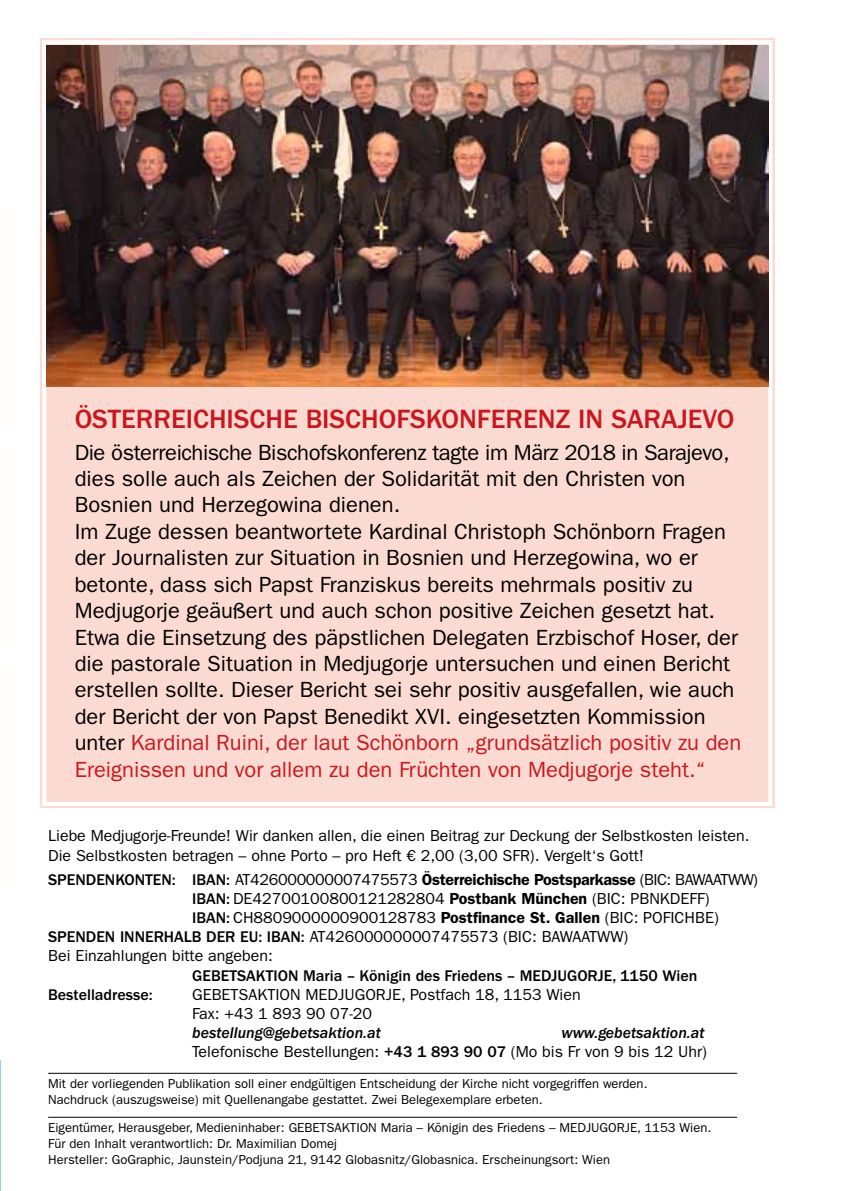
<style>
.page{position:relative;width:842px;height:1191px;background:#fff}
.page>*{position:absolute;margin:0;border:0;box-sizing:border-box;transform-origin:0 0}
.t1{font:500 27.4px "ITC Franklin Gothic Std";color:#ca171e}
.t2{font:22px/26.4px "ITC Franklin Gothic Std";color:#000}
.t3{font:16px/19.2px "ITC Franklin Gothic Std";color:#000}
.t4{font:16px "ITC Franklin Gothic Std";letter-spacing:-.02em;color:#000}
.t5{font:500 16px "ITC Franklin Gothic Std";color:#000}
.t6{font:16px "ITC Franklin Gothic Std Med It";color:#000}
.t7{font:13px/15.6px "ITC Franklin Gothic Std";color:#000}
.s1{color:#ca171e}
.s2{font-weight:500}
.s3{font-weight:600}
</style>
<div class="page">
<div style="left:0;top:666px;width:17px;height:217px;background:#fffdfa"></div>
<div style="left:0;top:448px;width:17px;height:195px;background:#fffdfa"></div>
<div style="left:0;top:209px;width:17px;height:219px;background:#fffdfa"></div>
<hr style="left:0;top:1060px;width:1px;height:131px;background:#56b9e9">
<div style="left:40px;top:38px;width:735px;height:770px;background:#fbdad1"></div>
<div style="left:42px;top:40px;width:730px;height:766px;border:4px solid #fff"></div>
<hr style="left:48px;top:1072px;width:689px;height:1px;background:#000">
<hr style="left:48px;top:1116px;width:689px;height:1px;background:#000">
<img style="left:47px;top:45px;width:721px;height:342px">
<p class="t1" style="left:75px;top:403px;width:16px">ÖSTERREICHISCHE</p>
<p class="t1" style="left:306px;top:403px;width:33px">BISCHOFS</p>
<p class="t1" style="left:426px;top:403px;width:33px">KONFEREN</p>
<p class="t1" style="left:556px;top:403px;width:177px">Z IN SARAJEVO</p>
<p class="t2" style="left:75px;top:439px;width:668px">Die österreichische Bischofskonferenz tagte im März 2018 in Sarajevo, dies solle auch als Zeichen der Solidarität mit den Christen von Bosnien und Herzegowina dienen.<br>Im Zuge dessen beantwortete Kardinal Christoph Schönborn Fragen der Journalisten zur Situation in Bosnien und Herzegowina, wo er betonte, dass sich Papst Franziskus bereits mehrmals positiv zu Medjugorje geäußert und auch schon positive Zeichen gesetzt hat.<br>Etwa die Einsetzung des päpstlichen Delegaten Erzbischof Hoser, der die pastorale Situation in Medjugorje untersuchen und einen Bericht erstellen sollte. Dieser Bericht sei sehr positiv ausgefallen, wie auch der Bericht der von Papst Benedikt XVI. eingesetzten Kommission unter <span class="s1">Kardinal Ruini, der laut Schönborn „grundsätzlich positiv zu den Ereignissen und vor allem zu den Früchten von Medjugorje steht.“</span></p>
<p class="t3" style="left:48px;top:826px;width:703px">Liebe Medjugorje-Freunde! Wir danken allen, die einen Beitrag zur Deckung der Selbstkosten leisten.<br>Die Selbstkosten betragen – ohne Porto – pro Heft € 2,00 (3,00 SFR). Vergelt‘s Gott!</p>
<p class="t4" style="left:48px;top:870px;width:711px"><span class="s2">SPENDENKONTEN: IBAN:</span> AT426000000007475573 <span class="s3">Österreichische Postsparkasse</span> (BIC: BAWAATWW)</p>
<p class="t3" style="left:192px;top:889px;width:519px"><span class="s2">IBAN:</span> DE42700100800121282804 <span class="s3">Postbank München</span> (BIC: PBNKDEFF)</p>
<p class="t3" style="left:192px;top:908px;width:528px"><span class="s2">IBAN:</span> CH8809000000900128783 <span class="s3">Postfinance St. Gallen</span> (BIC: POFICHBE)</p>
<p class="t3" style="left:48px;top:927px;width:582px"><span class="s2">SPENDEN INNERHALB DER EU: IBAN:</span> AT426000000007475573 (BIC: BAWAATWW)</p>
<p class="t3" style="left:48px;top:946px;width:226px">Bei Einzahlungen bitte angeben:</p>
<p class="t5" style="left:192px;top:966px;width:507px">GEBETSAKTION MARIA – KÖNIGIN DES FRIEDENS – MEDJUGORJE, 1150 WIEN</p>
<p class="t5" style="left:48px;top:985px;width:106px">BESTELLADRESSE:</p>
<p class="t3" style="left:192px;top:985px;width:390px">GEBETSAKTION MEDJUGORJE, Postfach 18, 1153 Wien<br>Fax: +43 1 893 90 07-20</p>
<p class="t6" style="left:192px;top:1023px;width:190px">bestellung@gebetsaktion.at</p>
<p class="t6" style="left:561px;top:1023px;width:144px">www.gebetsaktion.at</p>
<p class="t3" style="left:192px;top:1042px;width:516px">Telefonische Bestellungen: <span class="s2">+43 1 893 90 07</span> (Mo bis Fr von 9 bis 12 Uhr)</p>
<p class="t7" style="left:48px;top:1076px;width:601px">Mit der vorliegenden Publikation soll einer endgültigen Entscheidung der Kirche nicht vorgegriffen werden.<br>Nachdruck (auszugsweise) mit Quellenangabe gestattet. Zwei Belegexemplare erbeten.</p>
<p class="t7" style="left:48px;top:1120px;width:665px">Eigentümer, Herausgeber, Medieninhaber: GEBETSAKTION Maria – Königin des Friedens – MEDJUGORJE, 1153 Wien.<br>Für den Inhalt verantwortlich: Dr. Maximilian Domej<br>Hersteller: GoGraphic, Jaunstein/Podjuna 21, 9142 Globasnitz/Globasnica. Erscheinungsort: Wien</p>
</div>
